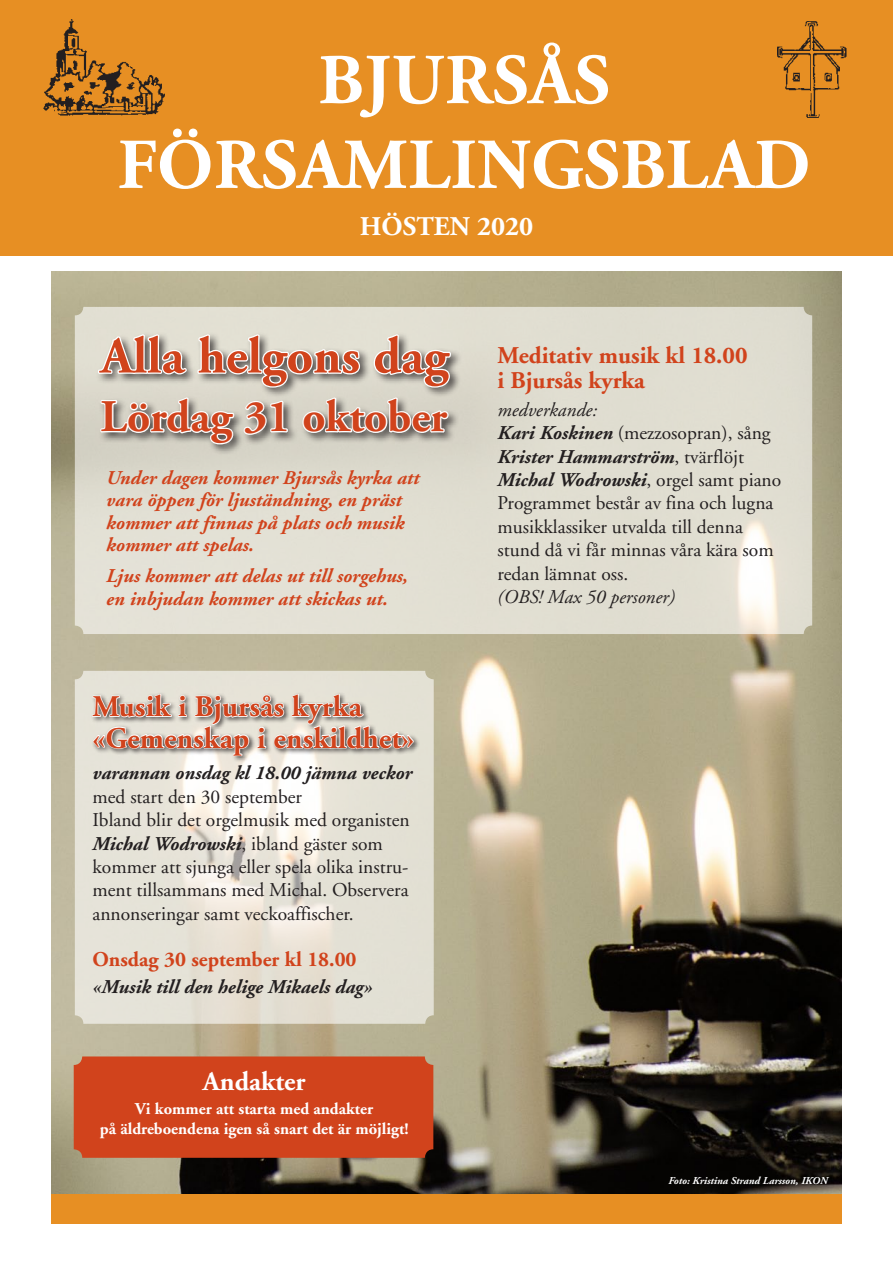
<style>
.page{position:relative;width:893px;height:1263px;background:#fff}
.page>*{position:absolute;margin:0;border:0;box-sizing:border-box;transform-origin:0 0}
.t1{font:700 51.6px "Adobe Garamond";color:#d1431c}
.t2{font:700 45.15px "Adobe Garamond";color:#d1431c}
.t3{font:700 30px/31.5px "Adobe Garamond";color:#d1431c}
.t4{font:700 27px "Adobe Garamond";color:#fff}
.t5{font:700 24px/25.5px "Adobe Garamond";color:#d1431c}
.t6{font:700 21px "Adobe Garamond";color:#d1431c}
.t7{font:19.5px/23.4px "Adobe Garamond";color:#231f20}
.t8{font:italic 700 19.5px/22.5px "Adobe Garamond";color:#d1431c}
.t9{font:italic 700 19.5px "Adobe Garamond";color:#231f20}
.t10{font:italic 19.5px "Adobe Garamond";color:#231f20}
.t11{font:700 16.5px/19.8px "Adobe Garamond";color:#fff;text-align:center}
.t12{font:italic 700 10.5px "Adobe Garamond";color:#fff}
.s1{font-weight:700;font-style:italic}
.s2{font-style:italic}
</style>
<div class="page">
<img style="left:51px;top:271px;width:791px;height:923px">
<svg style="left:75px;top:671px;width:359px;height:353px;background:#e7e3d8"></svg>
<div style="left:75px;top:307px;width:737px;height:327px;background:#e0ded1;border-radius:9px"></div>
<div style="left:51px;top:1194px;width:791px;height:30px;background:#e78f23"></div>
<div style="left:0;top:0;width:893px;height:255px;background:#e78f23"></div>
<svg style="left:119px;top:129px;width:91px;height:60px"></svg>
<svg style="left:216px;top:140px;width:592px;height:49px"></svg>
<svg style="left:320px;top:43px;width:288px;height:75px"></svg>
<img style="left:44px;top:19px;width:121px;height:96px">
<img style="left:777px;top:21px;width:69px;height:97px">
<div style="left:95px;top:332px;width:367px;height:123px;background:#231f20;opacity:.75"></div>
<svg style="left:97px;top:255px;width:355px;height:191px"></svg>
<div style="left:91px;top:692px;width:330px;height:71px;background:#231f20;opacity:.75"></div>
<svg style="left:91px;top:652px;width:323px;height:105px;background:#d1cec2"></svg>
<div style="left:74px;top:1056px;width:359px;height:102px;background:#d1431c;border-radius:9px"></div>
<h3 class="t4" style="left:360px;top:212px;width:175px">HÖSTEN 2020</h3>
<h1 class="t1" style="left:101px;top:328px;width:349px">Alla helgons dag</h1>
<h2 class="t2" style="left:101px;top:392px;width:348px">Lördag 31 oktober</h2>
<p class="t8" style="left:106px;top:467px;width:315px">Under dagen kommer Bjursås kyrka att vara öppen för ljuständning, en präst kommer att finnas på plats och musik kommer att spelas.</p>
<p class="t8" style="left:106px;top:565px;width:303px">Ljus kommer att delas ut till sorgehus, en inbjudan kommer att skickas ut.</p>
<h3 class="t3" style="left:92px;top:691px;width:323px">Musik i Bjursås kyrka «Gemenskap i enskildhet»</h3>
<p class="t9" style="left:92px;top:762px;width:321px">varannan onsdag kl 18.00 jämna veckor</p>
<p class="t7" style="left:92px;top:785px;width:319px">med start den 30 september<br>Ibland blir det orgelmusik med organisten <span class="s1">Michal Wodrowski</span>, ibland gäster som kommer att sjunga eller spela olika instru&shy;ment tillsammans med Michal. Observera annonseringar samt veckoaffischer.</p>
<p class="t6" style="left:92px;top:947px;width:266px">Onsdag 30 september kl 18.00</p>
<p class="t9" style="left:92px;top:976px;width:282px">«Musik till den helige Mikaels dag»</p>
<h3 class="t4" style="left:203px;top:1067px;width:104px">Andakter</h3>
<p class="t11" style="left:100px;top:1099px;width:310px">Vi kommer att starta med andakter<br>på äldreboendena igen så snart det är möjligt!</p>
<p class="t5" style="left:497px;top:343px;width:251px">Meditativ musik kl 18.00 i Bjursås kyrka</p>
<p class="t7" style="left:497px;top:398px;width:285px"><span class="s2">medverkande:<br></span><span class="s1">Kari Koskinen</span> (mezzosopran), sång<br><span class="s1">Krister Hammarström</span>, tvärflöjt<br><span class="s1">Michal Wodrowski</span>, orgel samt piano<br>Programmet består av fina och lugna musikklassiker utvalda till denna stund då vi får minnas våra kära som redan lämnat oss.</p>
<p class="t10" style="left:497px;top:586px;width:179px">(OBS! Max 50 personer)</p>
<p class="t12" style="left:668px;top:1175px;width:161px">Foto: Kristina Strand Larsson, IKON</p>
</div>
